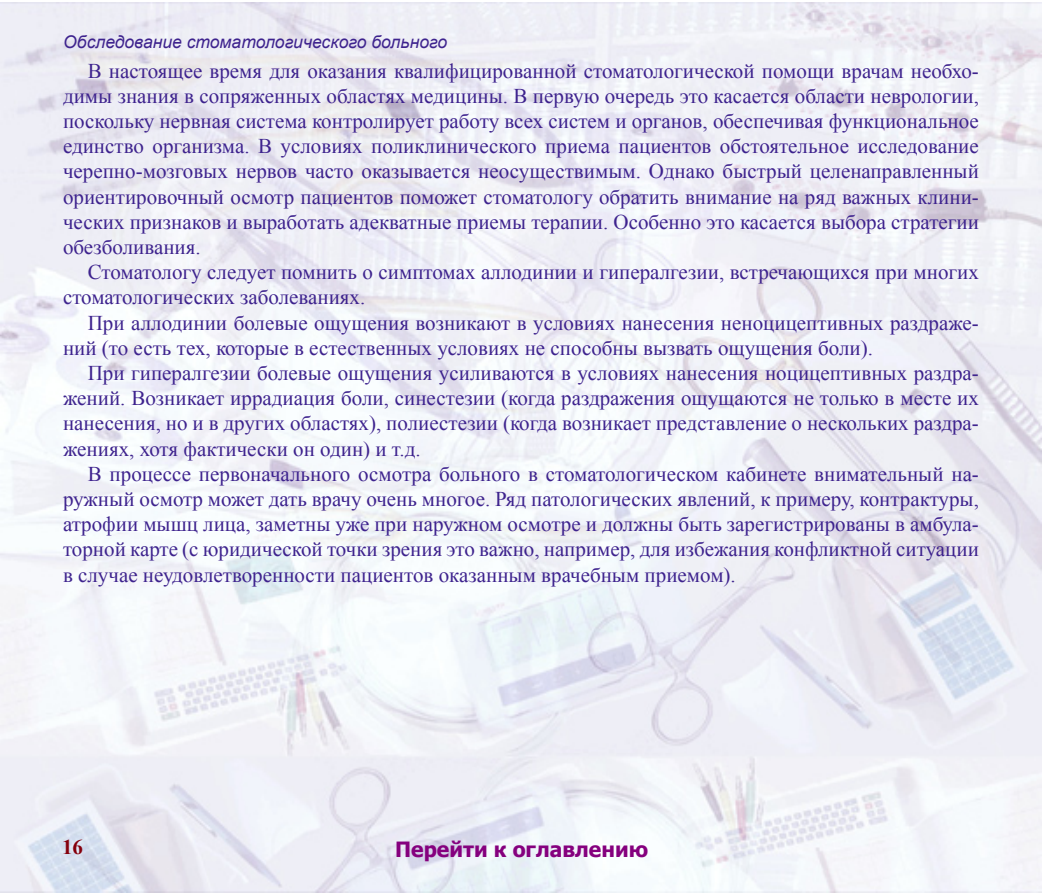
<style>
.page{position:relative;width:1042px;height:893px;background:#fff}
.page>*{position:absolute;margin:0;border:0;box-sizing:border-box;transform-origin:0 0}
.t1{font:21px/25.2px "Times New Roman";color:#3e238e;text-align:justify}
.t2{font:700 21px "Tahoma";color:#85007e}
.t3{font:700 21px "Times New Roman";color:#85000c}
.t4{font:italic 17.5px "Arial";color:#3e238e}
</style>
<div class="page">
<img style="left:0;top:2px;width:1041px;height:891px">
<p class="t4" style="left:63px;top:31px;width:385px">Обследование стоматологического больного</p>
<p class="t1" style="left:63px;top:58px;width:917px;text-indent:25px">В настоящее время для оказания квалифицированной стоматологической помощи врачам необхо&shy;димы знания в сопряженных областях медицины. В первую очередь это касается области неврологии, поскольку нервная система контролирует работу всех систем и органов, обеспечивая функциональное единство организма. В условиях поликлинического приема пациентов обстоятельное исследование черепно-мозговых нервов часто оказывается неосуществимым. Однако быстрый целенаправленный ориентировочный осмотр пациентов поможет стоматологу обратить внимание на ряд важных клини&shy;ческих признаков и выработать адекватные приемы терапии. Особенно это касается выбора стратегии обезболивания.</p>
<p class="t1" style="left:63px;top:259px;width:917px;text-indent:25px">Стоматологу следует помнить о симптомах аллодинии и гипералгезии, встречающихся при многих стоматологических заболеваниях.</p>
<p class="t1" style="left:63px;top:310px;width:917px;text-indent:25px">При аллодинии болевые ощущения возникают в условиях нанесения неноцицептивных раздраже&shy;ний (то есть тех, которые в естественных условиях не способны вызвать ощущения боли).</p>
<p class="t1" style="left:63px;top:360px;width:917px;text-indent:25px">При гипералгезии болевые ощущения усиливаются в условиях нанесения ноцицептивных раздра&shy;жений. Возникает иррадиация боли, синестезии (когда раздражения ощущаются не только в месте их нанесения, но и в других областях), полиестезии (когда возникает представление о нескольких раздра&shy;жениях, хотя фактически он один) и т.д.</p>
<p class="t1" style="left:63px;top:461px;width:917px;text-indent:25px">В процессе первоначального осмотра больного в стоматологическом кабинете внимательный на&shy;ружный осмотр может дать врачу очень многое. Ряд патологических явлений, к примеру, контрактуры, атрофии мышц лица, заметны уже при наружном осмотре и должны быть зарегистрированы в амбула&shy;торной карте (с юридической точки зрения это важно, например, для избежания конфликтной ситуации в случае неудовлетворенности пациентов оказанным врачебным приемом).</p>
<p class="t3" style="left:62px;top:832px;width:22px">16</p>
<p class="t2" style="left:395px;top:835px;width:254px">Перейти к оглавлению</p>
</div>
